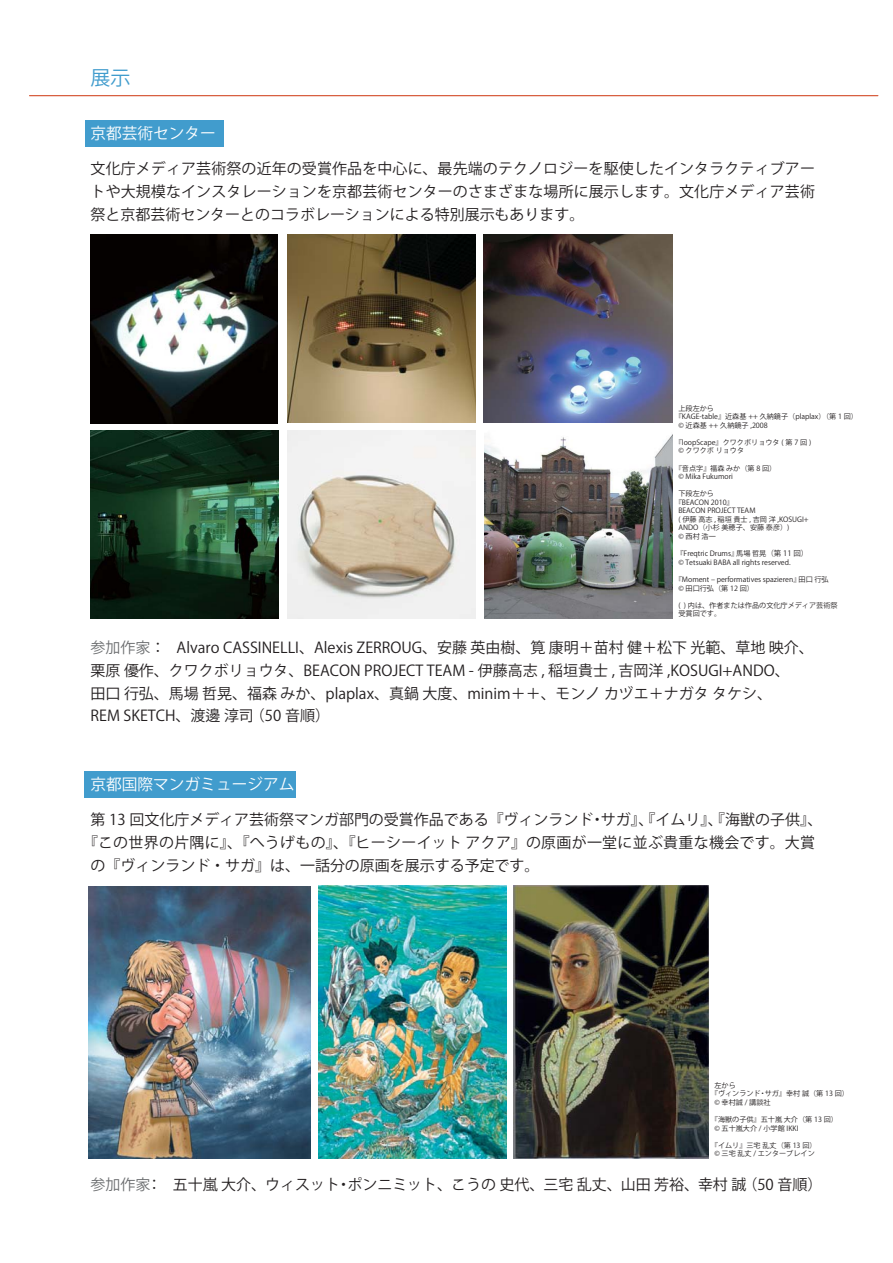
<style>
.page{position:relative;width:893px;height:1263px;background:#fff}
.page>*{position:absolute;margin:0;border:0;box-sizing:border-box;transform-origin:0 0}
.t1{font:19.95px "Koz Go Pro Regular 90 msp RKSJ H";color:#419ccd}
.t2{font:15.6px "Koz Go Pro Regular 90 msp RKSJ H";color:#fff}
.t3{font:15px/22.8px "Koz Go Pro Regular 90 msp RKSJ H";color:#231f20;text-align:justify}
.t4{font:15px "Koz Go Pro Regular 90 msp RKSJ H";letter-spacing:.02em;color:#231f20}
.t5{font:15px "Koz Go Pro Regular 90 msp RKSJ H";color:#6c6e70}
.t6{font:7.5px "Koz Go Pro Regular 90 msp RKSJ H";color:#231f20}
.t7{font:7.2px/8.6px "Koz Go Pro Regular 90 msp RKSJ H";color:#231f20}
.s1{font-size:7.2px}
.s2{color:#231f20}
</style>
<div class="page">
<div style="left:84px;top:771px;width:212px;height:26px;background:#419ccd"></div>
<div style="left:85px;top:121px;width:139px;height:26px;background:#419ccd"></div>
<hr style="left:30px;top:95px;width:848px;height:1px;background:#d44d2a">
<img style="left:484px;top:234px;width:188px;height:188px">
<img style="left:287px;top:234px;width:188px;height:188px">
<img style="left:287px;top:431px;width:188px;height:188px">
<img style="left:91px;top:431px;width:188px;height:188px">
<img style="left:318px;top:886px;width:188px;height:273px">
<img style="left:484px;top:435px;width:188px;height:184px">
<img style="left:88px;top:886px;width:222px;height:272px">
<img style="left:90px;top:235px;width:187px;height:188px">
<img style="left:513px;top:885px;width:196px;height:274px">
<h1 class="t1" style="left:91px;top:70px;width:41px">展示</h1>
<p class="t2" style="left:91px;top:127px;width:127px">京都芸術センター</p>
<p class="t3" style="left:91px;top:159px;width:726px">文化庁メディア芸術祭の近年の受賞作品を中心に、最先端のテクノロジーを駆使したインタラクティブアートや大規模なインスタレーションを京都芸術センターのさまざまな場所に展示します。文化庁メディア芸術祭と京都芸術センターとのコラボレーションによる特別展示もあります。</p>
<p class="t7" style="left:678px;top:405px;width:37px">上段左から</p>
<p class="t7" style="left:675px;top:413px;width:185px">『KAGE-table』近森基 ++ 久納鏡子（plaplax）（第 1 回(</p>
<p class="t7" style="left:678px;top:422px;width:91px">© 近森基 ++ 久納鏡子 ,2008</p>
<p class="t7" style="left:678px;top:439px;width:134px;text-indent:-4px">『loopScape』クワクボリョウタ 第( 7 回 ( © クワクボリョウタ</p>
<p class="t7" style="left:678px;top:465px;width:99px;text-indent:-4px">『音点字』福森みか（第 8 回( © Mika Fukumori</p>
<p class="t7" style="left:678px;top:490px;width:37px">下段左から</p>
<p class="t7" style="left:675px;top:499px;width:60px">『BEACON 2010『</p>
<p class="t7" style="left:678px;top:507px;width:79px">BEACON PROJECT TEAM</p>
<p class="t7" style="left:678px;top:516px;width:132px">( 伊藤高志 , 稲垣貴士 , 吉岡洋 ,KOSUGI+</p>
<p class="t7" style="left:678px;top:524px;width:113px">ANDO（小杉美穂子、安藤泰彦((</p>
<p class="t7" style="left:678px;top:533px;width:39px">© 西村浩一</p>
<p class="t6" style="left:736px;top:551px;width:74px"><span class="s1">馬場哲晃</span>（第 11 回(</p>
<p class="t7" style="left:676px;top:550px;width:116px">『Freqtric Drums』<br>© Tetsuaki BABA all rights reserved.</p>
<p class="t7" style="left:678px;top:576px;width:124px;text-indent:-4px">『Moment ‒ performatives spazieren』© 田口行弘（第 12 回(</p>
<p class="t7" style="left:678px;top:602px;width:161px">( ) 内は、作者または作品の文化庁メディア芸術祭受賞回です。</p>
<p class="t7" style="left:798px;top:576px;width:32px">田口行弘</p>
<p class="t3" style="left:162px;top:638px;width:654px">　Alvaro CASSINELLI、Alexis ZERROUG、安藤英由樹、筧康明＋苗村健＋松下光範、草地映介、</p>
<p class="t5" style="left:91px;top:642px;width:76px">参加作家<span class="s2">：</span></p>
<p class="t3" style="left:91px;top:661px;width:700px">栗原優作、クワクボリョウタ、BEACON PROJECT TEAM - 伊藤高志 , 稲垣貴士 , 吉岡洋 ,KOSUGI+ANDO、</p>
<p class="t3" style="left:91px;top:684px;width:683px">田口行弘、馬場哲晃、福森みか、plaplax、真鍋大度、minim＋＋、モンノカヅエ＋ナガタタケシ、</p>
<p class="t3" style="left:250px;top:706px;width:82px">（50 音順(</p>
<p class="t3" style="left:91px;top:706px;width:165px">REM SKETCH、渡邊淳司</p>
<p class="t2" style="left:91px;top:779px;width:205px">京都国際マンガミュージアム</p>
<p class="t3" style="left:91px;top:810px;width:504px">第 13 回文化庁メディア芸術祭マンガ部門の受賞作品である『ヴィンランド</p>
<p class="t4" style="left:83px;top:837px;width:733px">『この世界の片隅に』、『へうげもの』、『ヒーシーイットアクア』の原画が一堂に並ぶ貴重な機会です。大賞</p>
<p class="t3" style="left:91px;top:856px;width:450px">の『ヴィンランド・サガ』は、一話分の原画を展示する予定です。</p>
<p class="t3" style="left:601px;top:810px;width:223px">サガ』、『イムリ』、『海獣の子供、『</p>
<p class="t3" style="left:590px;top:810px;width:16px">・</p>
<p class="t7" style="left:714px;top:1082px;width:23px">左から</p>
<p class="t7" style="left:714px;top:1090px;width:58px;text-indent:-4px">『ヴィンランド<br>© 幸村誠 / 講談社</p>
<p class="t7" style="left:714px;top:1116px;width:125px;text-indent:-4px">『海獣の子供』五十嵐大介（第 13 回( © 五十嵐大介 / 小学館 IKKI</p>
<p class="t7" style="left:711px;top:1142px;width:107px;text-align:center">『イムリ』三宅乱丈（第 13 回( © 三宅乱丈 / エンターブレイン</p>
<p class="t7" style="left:765px;top:1090px;width:86px">サガ』幸村誠（第 13 回(</p>
<p class="t7" style="left:759px;top:1090px;width:9px">・</p>
<p class="t3" style="left:347px;top:1175px;width:400px">ポンニミット、こうの史代、三宅乱丈、山田芳裕、幸村誠</p>
<p class="t3" style="left:158px;top:1175px;width:184px">　五十嵐大介、ウィスット</p>
<p class="t5" style="left:91px;top:1179px;width:61px">参加作家</p>
<p class="t3" style="left:742px;top:1175px;width:82px">（50 音順(</p>
<p class="t3" style="left:147px;top:1175px;width:16px">：</p>
<p class="t3" style="left:336px;top:1175px;width:16px">・</p>
</div>
